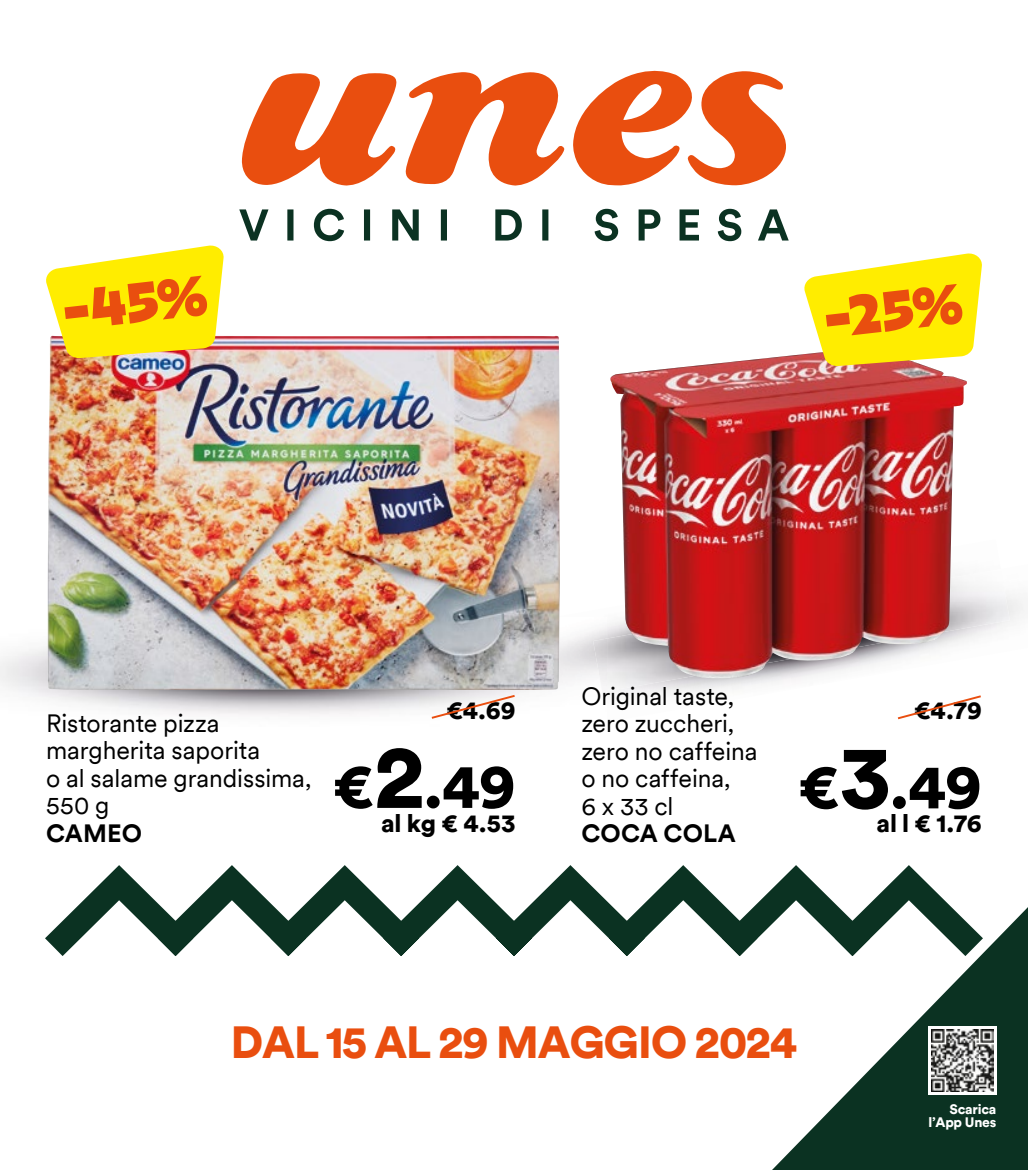
<style>
.page{position:relative;width:1028px;height:1170px;background:#fff}
.page>*{position:absolute;margin:0;border:0;box-sizing:border-box;transform-origin:0 0}
.t1{font:900 62.5px "Circular XXTT";color:#000}
.t2{font:900 57.5px "Retail";color:#e94e0f}
.t3{font:900 45px "Circular XXTT";letter-spacing:-.03em;color:#e94e0f}
.t4{font:25px/27.5px "Circular XXTT";letter-spacing:-.005em;color:#000}
.t5{font:900 25px "Circular XXTT";color:#000}
.t6{font:700 25px "Circular XXTT";letter-spacing:.005em;color:#000}
.t7{font:900 13.75px/13.8px "Circular XXTT";letter-spacing:-.02em;color:#fff;text-align:right}
.s1{font-size:90px}
</style>
<div class="page">
<svg style="left:239px;top:209px;width:549px;height:32px"></svg>
<svg style="left:573px;top:70px;width:213px;height:116px"></svg>
<svg style="left:405px;top:72px;width:160px;height:114px"></svg>
<svg style="left:45px;top:865px;width:873px;height:91px"></svg>
<svg style="left:737px;top:874px;width:291px;height:295px"></svg>
<div style="left:928px;top:1026px;width:68px;height:68px;background:linear-gradient(to right,#fff,#fff)"></div>
<img style="left:931px;top:1029px;width:62px;height:62px">
<svg style="left:241px;top:73px;width:156px;height:113px"></svg>
<img style="left:0;top:617px;width:535px;height:98px">
<img style="left:593px;top:638px;width:14px;height:54px">
<svg style="left:897px;top:695px;width:84px;height:24px"></svg>
<svg style="left:431px;top:694px;width:85px;height:25px"></svg>
<img style="left:48px;top:335px;width:511px;height:354px">
<img style="left:609px;top:354px;width:358px;height:324px">
<svg style="left:46px;top:245px;width:178px;height:113px;background:#fcea30"></svg>
<svg style="left:802px;top:253px;width:180px;height:113px"></svg>
<h2 class="t2" style="left:59px;top:267px;width:146px;rotate:-6deg">-45%</h2>
<h2 class="t2" style="left:820px;top:274px;width:140px;rotate:-6deg">-25%</h2>
<p class="t4" style="left:46px;top:708px;width:267px">Ristorante pizza margherita saporita<br>o al salame grandissima,<br>550 g</p>
<p class="t6" style="left:46px;top:815px;width:97px">CAMEO</p>
<p class="t5" style="left:446px;top:692px;width:71px">€ 4 . 69</p>
<h1 class="t1" style="left:332px;top:742px;width:185px">€ <span class="s1">2</span>. 49</h1>
<p class="t5" style="left:381px;top:805px;width:136px">al kg € 4.53</p>
<p class="t4" style="left:581px;top:681px;width:178px">Original taste, zero zuccheri, zero no caffeina o no caffeina,<br>6 x 33 cl</p>
<p class="t6" style="left:581px;top:816px;width:156px">COCA COLA</p>
<p class="t5" style="left:914px;top:693px;width:69px">€ 4 . 79</p>
<h1 class="t1" style="left:798px;top:742px;width:185px">€ <span class="s1">3</span>. 49</h1>
<p class="t5" style="left:876px;top:806px;width:107px">al l € 1.76</p>
<h3 class="t3" style="left:230px;top:1011px;width:568px">DAL 15 AL 29 MAGGIO 2024</h3>
<p class="t7" style="left:928px;top:1101px;width:69px">Scarica l’App Unes</p>
</div>
